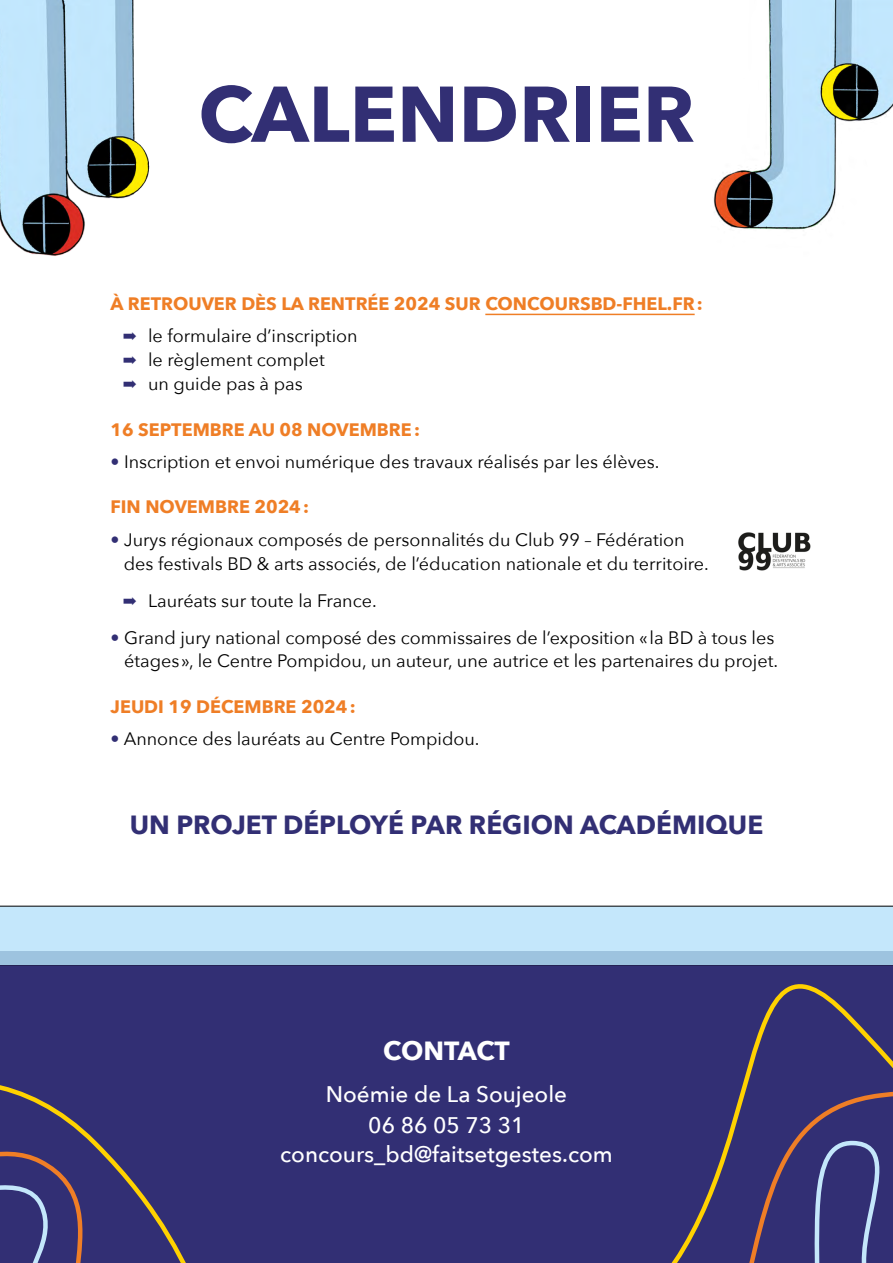
<style>
.page{position:relative;width:893px;height:1263px;background:#fff}
.page>*{position:absolute;margin:0;border:0;box-sizing:border-box;transform-origin:0 0}
.t1{font:700 78px "Avenir Next";color:#322f74}
.t2{font:700 26.25px "Avenir Next";color:#322f74}
.t3{font:700 26.25px "Avenir Next";letter-spacing:-.01em;color:#fff}
.t4{font:500 22.5px/31.5px "Avenir Next";color:#fff;text-align:center}
.t5{font:18px/24px "Avenir Next";color:#000}
.t6{font:700 18px/32.5px "Avenir Next";color:#ef7e26}
.s1{color:#322f74}
.s2{font-weight:400;color:#000}
</style>
<div class="page">
<div style="left:0;top:905px;width:893px;height:172px;background:#322f74"></div>
<div style="left:0;top:1077px;width:893px;height:63px;background:#322f74"></div>
<div style="left:0;top:1140px;width:893px;height:123px;background:#322f74"></div>
<hr style="left:485px;top:314px;width:210px;height:1px;background:#ef7e26">
<img style="left:0;top:0;width:150px;height:256px">
<img style="left:713px;top:0;width:180px;height:230px">
<div style="left:0;top:906px;width:893px;height:59px;background:#c4e7fb"></div>
<div style="left:0;top:951px;width:893px;height:13px;background:#9dc3df"></div>
<img style="left:738px;top:532px;width:73px;height:39px">
<h1 class="t1" style="left:198px;top:47px;width:498px">CALENDRIER</h1>
<p class="t6" style="left:123px;top:287px;width:581px;text-indent:-13px">À RETROUVER DÈS LA RENTRÉE 2024 SUR CONCOURSBD-FHEL.FR: <span class="s1">➡</span> <span class="s2">le formulaire d’inscription</span></p>
<p class="t5" style="left:123px;top:347px;width:203px"><span class="s1">➡</span> le règlement complet <span class="s1">➡</span> un guide pas à pas</p>
<p class="t6" style="left:111px;top:413px;width:311px">16 SEPTEMBRE AU 08 NOVEMBRE:</p>
<p class="t5" style="left:111px;top:449px;width:550px"><span class="s1">•</span> Inscription et envoi numérique des travaux réalisés par les élèves.</p>
<p class="t6" style="left:111px;top:491px;width:200px">FIN NOVEMBRE 2024:</p>
<p class="t5" style="left:124px;top:527px;width:587px;text-indent:-13px"><span class="s1">•</span> Jurys régionaux composés de personnalités du Club 99 – Fédération des festivals BD &amp; arts associés, de l’éducation nationale et du territoire.</p>
<p class="t5" style="left:123px;top:588px;width:255px"><span class="s1">➡</span> Lauréats sur toute la France.</p>
<p class="t5" style="left:111px;top:624px;width:669px;text-align:right"><span class="s1">•</span> Grand jury national composé des commissaires de l’exposition «la BD à tous les étages», le Centre Pompidou, un auteur, une autrice et les partenaires du projet.</p>
<p class="t6" style="left:111px;top:690px;width:247px">JEUDI 19 DÉCEMBRE 2024:</p>
<p class="t5" style="left:111px;top:726px;width:371px"><span class="s1">•</span> Annonce des lauréats au Centre Pompidou.</p>
<h2 class="t2" style="left:130px;top:802px;width:635px">UN PROJET DÉPLOYÉ PAR RÉGION ACADÉMIQUE</h2>
<h2 class="t3" style="left:383px;top:1028px;width:128px">CONTACT</h2>
<p class="t4" style="left:326px;top:1077px;width:243px">Noémie de La Soujeole<br>06 86 05 73 31</p>
<p class="t4" style="left:280px;top:1137px;width:334px">concours_bd@faitsetgestes.com</p>
</div>
